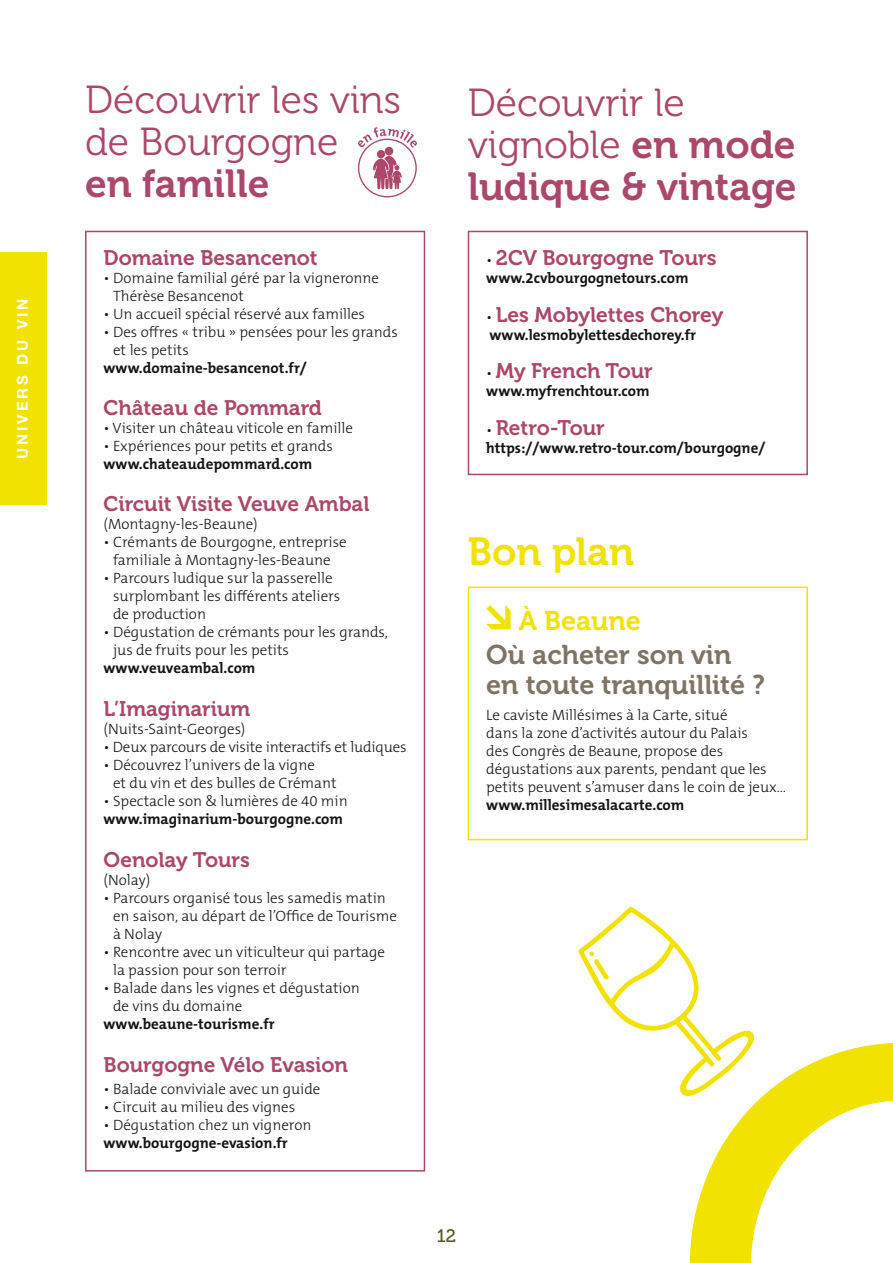
<style>
.page{position:relative;width:893px;height:1263px;background:#fff}
.page>*{position:absolute;margin:0;border:0;box-sizing:border-box;transform-origin:0 0}
.t1{font:39px/42px "Museo 300";color:#ab476a}
.t2{font:39px "Museo 700";color:#ab476a}
.t3{font:39px "Museo 700";color:#f1e200}
.t4{font:27px/30px "Museo 700";color:#7f7363}
.t5{font:27px "Museo 700";color:#f1e200}
.t6{font:21px "Museo 700";color:#ab476a}
.t7{font:18px "Museo 500";color:#5c5824}
.t8{font:300 15px/18px "The Mix B3";color:#131413}
.t9{font:700 15px "The Mix B7";color:#131413}
.t10{font:700 15px "Helvetica Neue LT Std";letter-spacing:.2em;color:#fff}
.s1{font-family:"Museo 700"}
.s2{font-family:"The Mix B3";font-weight:300;font-size:15px;color:#131413}
</style>
<div class="page">
<hr style="left:892px;top:0;width:1px;height:1263px;background:#bcebe5">
<div style="left:0;top:253px;width:47px;height:252px;background:#f1e200"></div>
<div style="left:85px;top:231px;width:340px;height:940px;border:2px solid #ab476a"></div>
<div style="left:358px;top:139px;width:59px;height:58px;border:1px solid #ab476a;border-radius:50%"></div>
<div style="left:385px;top:147px;width:8px;height:8px;background:#ab476a;border-radius:50%"></div>
<div style="left:377px;top:150px;width:8px;height:8px;background:#ab476a;border-radius:50%"></div>
<svg style="left:373px;top:156px;width:29px;height:33px"></svg>
<svg style="left:358px;top:127px;width:59px;height:21px"></svg>
<div style="left:468px;top:586px;width:340px;height:254px;border:2px solid #f1e200"></div>
<svg style="left:486px;top:605px;width:25px;height:24px"></svg>
<div style="left:468px;top:231px;width:340px;height:244px;border:2px solid #ab476a"></div>
<svg style="left:578px;top:906px;width:315px;height:357px"></svg>
<p class="t10" style="left:13px;top:459px;width:162px;rotate:-90deg">UNIVERS DU VIN</p>
<h1 class="t1" style="left:85px;top:80px;width:317px">Découvrir les vins de Bourgogne</h1>
<h1 class="t2" style="left:85px;top:162px;width:186px">en famille</h1>
<h3 class="t6" style="left:104px;top:246px;width:216px">Domaine Besancenot</h3>
<p class="t8" style="left:113px;top:270px;width:268px;text-indent:-10px">• Domaine familial géré par la vigneronne<br>Thérèse Besancenot</p>
<p class="t8" style="left:104px;top:306px;width:263px">• Un accueil spécial réservé aux familles</p>
<p class="t8" style="left:113px;top:324px;width:286px;text-indent:-10px">• Des offres « tribu » pensées pour les grands et les petits</p>
<p class="t9" style="left:104px;top:360px;width:205px">www.domaine-besancenot.fr/</p>
<h3 class="t6" style="left:104px;top:396px;width:220px">Château de Pommard</h3>
<p class="t8" style="left:104px;top:419px;width:251px">• Visiter un château viticole en famille</p>
<p class="t8" style="left:104px;top:437px;width:231px">• Expériences pour petits et grands</p>
<p class="t9" style="left:104px;top:456px;width:210px">www.chateaudepommard.com</p>
<h3 class="t6" style="left:104px;top:492px;width:267px">Circuit Visite Veuve Ambal</h3>
<p class="t8" style="left:104px;top:516px;width:156px">(Montagny-les-Beaune)</p>
<p class="t8" style="left:104px;top:534px;width:245px;text-align:center">• Crémants de Bourgogne, entreprise familiale à Montagny-les-Beaune</p>
<p class="t8" style="left:113px;top:570px;width:229px;text-indent:-10px">• Parcours ludique sur la passerelle surplombant les différents ateliers de production</p>
<p class="t8" style="left:113px;top:624px;width:276px;text-indent:-10px">• Dégustation de crémants pour les grands, jus de fruits pour les petits</p>
<p class="t9" style="left:104px;top:660px;width:153px">www.veuveambal.com</p>
<h3 class="t6" style="left:104px;top:697px;width:148px">L’Imaginarium</h3>
<p class="t8" style="left:104px;top:721px;width:143px">(Nuits-Saint-Georges)</p>
<p class="t8" style="left:104px;top:739px;width:305px">• Deux parcours de visite interactifs et ludiques</p>
<p class="t8" style="left:113px;top:757px;width:225px;text-indent:-10px">• Découvrez l’univers de la vigne<br>et du vin et des bulles de Crémant</p>
<p class="t8" style="left:104px;top:793px;width:246px">• Spectacle son &amp; lumières de 40 min</p>
<p class="t9" style="left:104px;top:811px;width:241px">www.imaginarium-bourgogne.com</p>
<h3 class="t6" style="left:104px;top:848px;width:148px">Oenolay Tours</h3>
<p class="t8" style="left:104px;top:871px;width:48px">(Nolay)</p>
<p class="t8" style="left:113px;top:889px;width:285px;text-indent:-10px">• Parcours organisé tous les samedis matin en saison, au départ de l’Office de Tourisme à Nolay</p>
<p class="t8" style="left:113px;top:943px;width:273px;text-indent:-10px">• Rencontre avec un viticulteur qui partage la passion pour son terroir</p>
<p class="t8" style="left:113px;top:979px;width:248px;text-indent:-10px">• Balade dans les vignes et dégustation de vins du domaine</p>
<p class="t9" style="left:104px;top:1016px;width:173px">www.beaune-tourisme.fr</p>
<h3 class="t6" style="left:104px;top:1053px;width:246px">Bourgogne Vélo Evasion</h3>
<p class="t8" style="left:104px;top:1080px;width:218px">• Balade conviviale avec un guide</p>
<p class="t8" style="left:104px;top:1098px;width:193px">• Circuit au milieu des vignes</p>
<p class="t8" style="left:104px;top:1116px;width:209px">• Dégustation chez un vigneron</p>
<p class="t9" style="left:104px;top:1135px;width:186px">www.bourgogne-evasion.fr</p>
<h1 class="t1" style="left:468px;top:82px;width:329px">Découvrir le vignoble <span class="s1">en mode</span></h1>
<h1 class="t2" style="left:468px;top:165px;width:330px">ludique &amp; vintage</h1>
<h3 class="t6" style="left:486px;top:246px;width:232px"><span class="s2">•</span> 2CV Bourgogne Tours</h3>
<p class="t9" style="left:486px;top:270px;width:204px">www.2cvbourgognetours.com</p>
<h3 class="t6" style="left:486px;top:303px;width:239px"><span class="s2">•</span> Les Mobylettes Chorey</h3>
<p class="t9" style="left:489px;top:326px;width:208px">www.lesmobylettesdechorey.fr</p>
<h3 class="t6" style="left:486px;top:359px;width:168px"><span class="s2">•</span> My French Tour</h3>
<p class="t9" style="left:486px;top:383px;width:165px">www.myfrenchtour.com</p>
<h3 class="t6" style="left:486px;top:416px;width:120px"><span class="s2">•</span> Retro-Tour</h3>
<p class="t9" style="left:486px;top:440px;width:281px">https://www.retro-tour.com/bourgogne/</p>
<h1 class="t3" style="left:468px;top:530px;width:168px">Bon plan</h1>
<h2 class="t5" style="left:519px;top:605px;width:124px">À Beaune</h2>
<h2 class="t4" style="left:486px;top:640px;width:280px">Où acheter son vin en toute tranquillité ?</h2>
<p class="t8" style="left:486px;top:707px;width:301px">Le caviste Millésimes à la Carte, situé<br>dans la zone d’activités autour du Palais<br>des Congrès de Beaune, propose des dégustations aux parents, pendant que les petits peuvent s’amuser dans le coin de jeux…</p>
<p class="t9" style="left:486px;top:797px;width:200px">www.millesimesalacarte.com</p>
<p class="t7" style="left:437px;top:1226px;width:21px">12</p>
</div>
